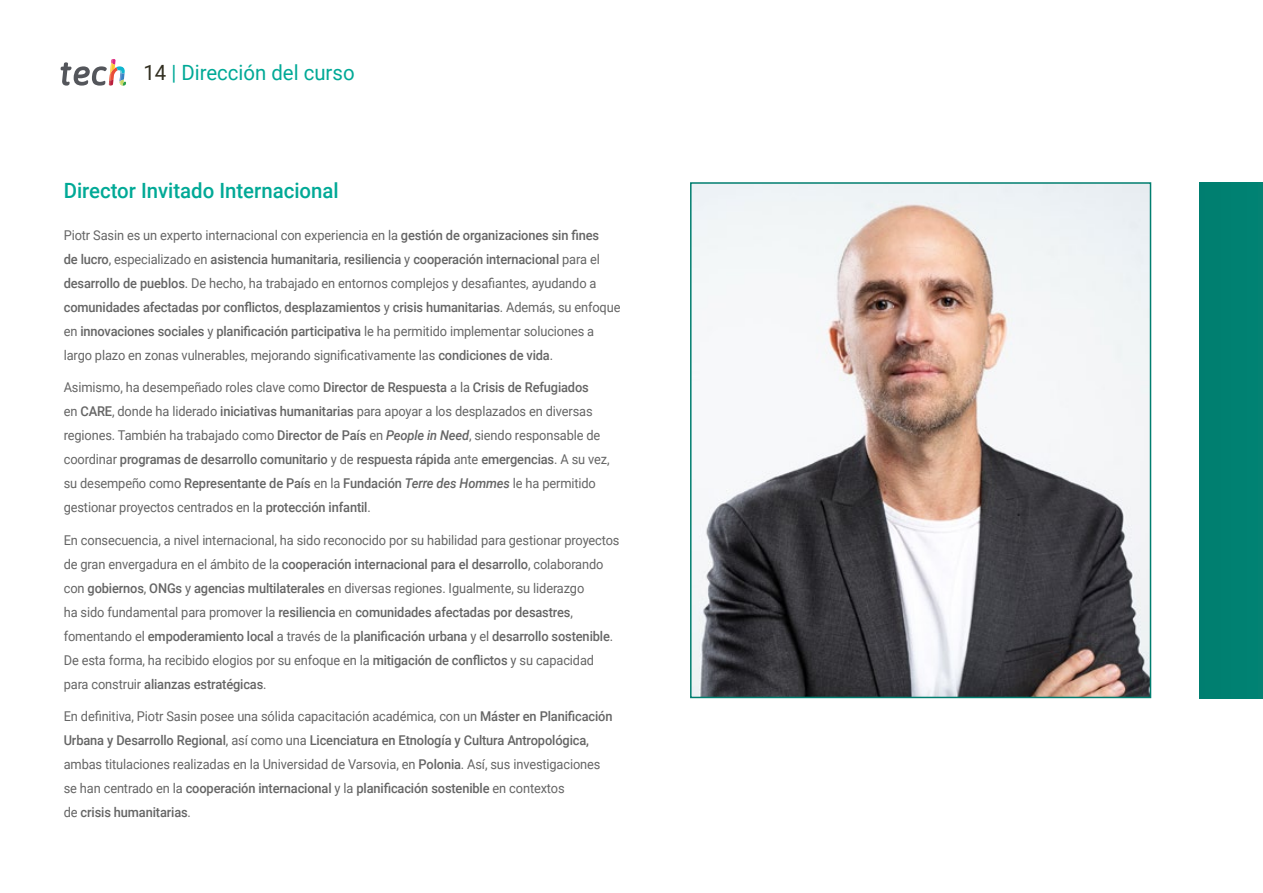
<style>
.page{position:relative;width:1263px;height:893px;background:#fff}
.page>*{position:absolute;margin:0;border:0;box-sizing:border-box;transform-origin:0 0}
.t1{font:500 21px "Roboto";color:#00a996}
.t2{font:21px "Roboto";color:#00a996}
.t3{font:13.5px/24px "Roboto";letter-spacing:-.01em;color:#656565;scale:.95 1}
.s1{color:#312e20}
.s2{color:#00a997}
.s3{font-weight:500}
.s4{font-weight:500;font-style:italic}
</style>
<div class="page">
<div style="left:1199px;top:182px;width:64px;height:516px;background:#008071"></div>
<img style="left:693px;top:185px;width:455px;height:510px">
<div style="left:690px;top:182px;width:461px;height:516px;border:2px solid #007e6f"></div>
<svg style="left:61px;top:59px;width:65px;height:27px"></svg>
<h1 class="t2" style="left:144px;top:57px;width:213px"><span class="s1">14</span> <span class="s2">|</span> Dirección del curso</h1>
<h1 class="t1" style="left:64px;top:176px;width:276px">Director Invitado Internacional</h1>
<p class="t3" style="left:64px;top:222px;width:587px">Piotr Sasin es un experto internacional con experiencia en la <span class="s3">gestión de organizaciones sin fines<br>de lucro</span>, especializado en <span class="s3">asistencia humanitaria, resiliencia</span> y <span class="s3">cooperación internacional</span> para el <span class="s3">desarrollo de pueblos</span>. De hecho, ha trabajado en entornos complejos y desafiantes, ayudando a <span class="s3">comunidades afectadas por conflictos</span>, <span class="s3">desplazamientos</span> y <span class="s3">crisis humanitarias</span>. Además, su enfoque en <span class="s3">innovaciones sociales</span> y <span class="s3">planificación participativa</span> le ha permitido implementar soluciones a largo plazo en zonas vulnerables, mejorando significativamente las <span class="s3">condiciones de vida</span>.</p>
<p class="t3" style="left:64px;top:375px;width:576px">Asimismo, ha desempeñado roles clave como <span class="s3">Director de Respuesta</span> a la <span class="s3">Crisis de Refugiados<br></span>en <span class="s3">CARE</span>, donde ha liderado <span class="s3">iniciativas humanitarias</span> para apoyar a los desplazados en diversas regiones. También ha trabajado como <span class="s3">Director de País</span> en <span class="s4">People in Need</span>, siendo responsable de coordinar <span class="s3">programas de desarrollo comunitario</span> y de <span class="s3">respuesta rápida</span> ante <span class="s3">emergencias</span>. A su vez, su desempeño como <span class="s3">Representante de País</span> en la <span class="s3">Fundación</span> <span class="s4">Terre des Hommes</span> le ha permitido gestionar proyectos centrados en la <span class="s3">protección infantil</span>.</p>
<p class="t3" style="left:64px;top:527px;width:586px">En consecuencia, a nivel internacional, ha sido reconocido por su habilidad para gestionar proyectos de gran envergadura en el ámbito de la <span class="s3">cooperación internacional para el desarrollo</span>, colaborando con <span class="s3">gobiernos</span>, <span class="s3">ONGs</span> y <span class="s3">agencias multilaterales</span> en diversas regiones. Igualmente, su liderazgo<br>ha sido fundamental para promover la <span class="s3">resiliencia</span> en <span class="s3">comunidades afectadas por desastres</span>, fomentando el <span class="s3">empoderamiento local</span> a través de la <span class="s3">planificación urbana</span> y el <span class="s3">desarrollo sostenible</span>.<br>De esta forma, ha recibido elogios por su enfoque en la <span class="s3">mitigación de conflictos</span> y su capacidad para construir <span class="s3">alianzas estratégicas</span>.</p>
<p class="t3" style="left:64px;top:704px;width:579px">En definitiva, Piotr Sasin posee una sólida capacitación académica, con un <span class="s3">Máster en Planificación Urbana y Desarrollo Regional</span>, así como una <span class="s3">Licenciatura en Etnología y Cultura Antropológica, </span>ambas titulaciones realizadas en la Universidad de Varsovia, en <span class="s3">Polonia</span>. Así, sus investigaciones se han centrado en la <span class="s3">cooperación internacional</span> y la <span class="s3">planificación sostenible</span> en contextos<br>de <span class="s3">crisis humanitarias</span>.</p>
</div>
